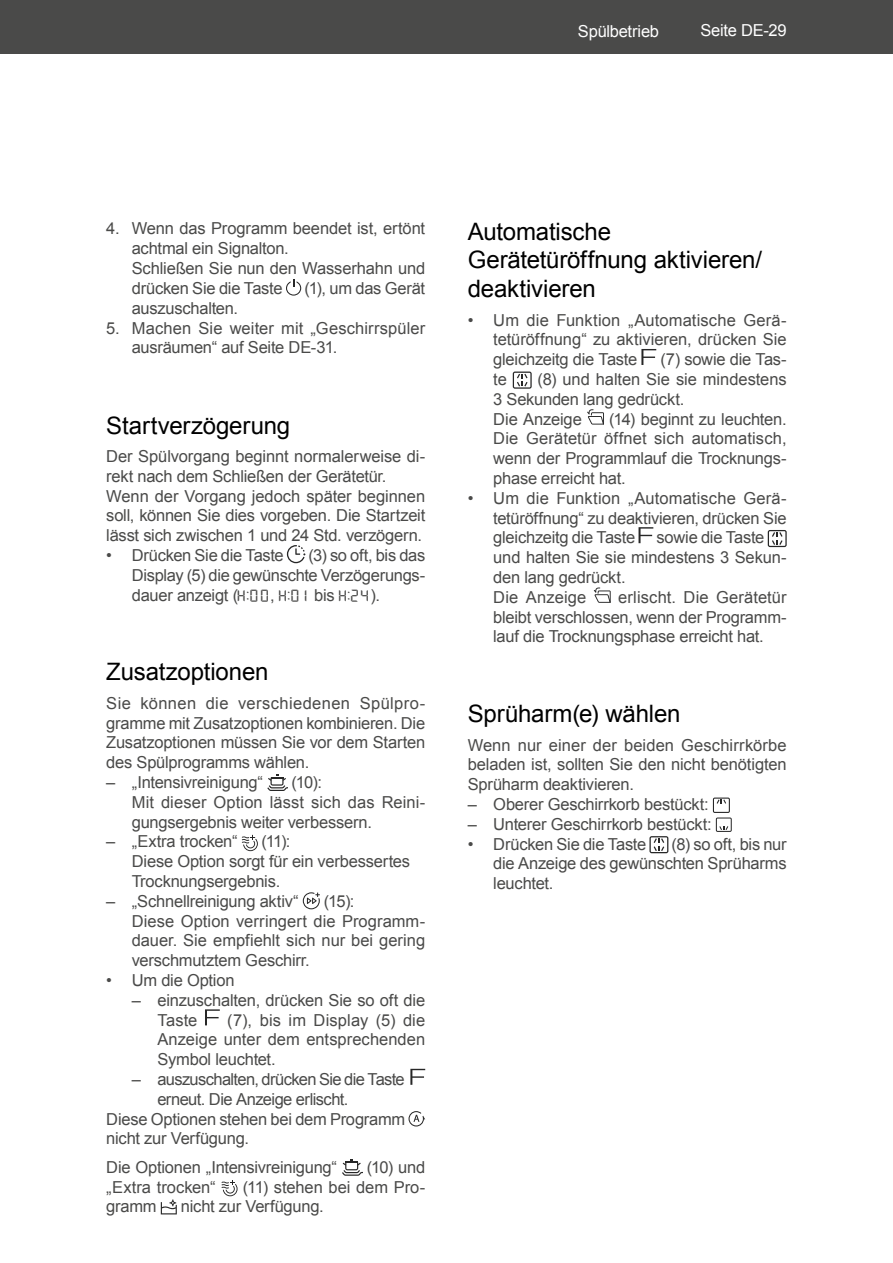
<style>
.page{position:relative;width:893px;height:1263px;background:#fff}
.page>*{position:absolute;margin:0;border:0;box-sizing:border-box;transform-origin:0 0}
.t1{font:24px/28.8px "Arial";letter-spacing:-.005em;color:#000}
.t2{font:16.5px/19.8px "Arial";letter-spacing:-.015em;color:#4a4a49;text-align:justify}
.t3{font:16.5px/19.8px "Arial";letter-spacing:.005em;color:#4a4a49}
.t4{font:16.5px "Arial";letter-spacing:-.04em;color:#4a4a49}
.t5{font:16.5px "Arial";letter-spacing:-.035em;color:#4a4a49}
.t6{font:16.5px "Arial";letter-spacing:-.015em;color:#fff}
.s1{font-family:"AF LED7 Seg 3";font-size:18.15px}
</style>
<div class="page">
<div style="left:0;top:0;width:893px;height:54px;background:#4a4a49"></div>
<svg style="left:286px;top:280px;width:15px;height:16px"></svg>
<svg style="left:287px;top:545px;width:18px;height:18px"></svg>
<svg style="left:267px;top:775px;width:20px;height:16px"></svg>
<svg style="left:242px;top:835px;width:15px;height:16px"></svg>
<svg style="left:303px;top:892px;width:17px;height:17px"></svg>
<svg style="left:205px;top:1009px;width:15px;height:16px"></svg>
<svg style="left:410px;top:1069px;width:15px;height:16px"></svg>
<svg style="left:408px;top:1111px;width:17px;height:15px"></svg>
<svg style="left:342px;top:1159px;width:20px;height:17px"></svg>
<svg style="left:221px;top:1180px;width:16px;height:16px"></svg>
<svg style="left:161px;top:1199px;width:16px;height:15px"></svg>
<svg style="left:641px;top:349px;width:15px;height:16px"></svg>
<svg style="left:513px;top:372px;width:19px;height:17px"></svg>
<svg style="left:587px;top:409px;width:17px;height:16px"></svg>
<svg style="left:638px;top:527px;width:15px;height:16px"></svg>
<svg style="left:768px;top:530px;width:19px;height:17px"></svg>
<svg style="left:594px;top:587px;width:17px;height:16px"></svg>
<svg style="left:713px;top:797px;width:19px;height:35px"></svg>
<svg style="left:649px;top:836px;width:19px;height:17px"></svg>
<p class="t6" style="left:578px;top:21px;width:83px">Spülbetrieb</p>
<p class="t6" style="left:700px;top:20px;width:88px">Seite DE-29</p>
<p class="t2" style="left:132px;top:219px;width:295px;text-align:left;text-indent:-26px">4. Wenn das Programm beendet ist, ertönt achtmal ein Signalton.<br>Schließen Sie nun den Wasserhahn und drücken Sie die Taste</p>
<p class="t2" style="left:305px;top:278px;width:122px">(1), um das Gerät</p>
<p class="t2" style="left:132px;top:298px;width:108px">auszuschalten.</p>
<p class="t3" style="left:132px;top:318px;width:295px;text-indent:-26px">5. Machen Sie weiter mit „Geschirrspüler ausräumen“ auf Seite DE-31.</p>
<h1 class="t1" style="left:106px;top:411px;width:185px">Startverzögerung</h1>
<p class="t2" style="left:106px;top:446px;width:320px;text-align:left">Der Spülvorgang beginnt normalerweise di&shy;rekt nach dem Schließen der Gerätetür.<br>Wenn der Vorgang jedoch später beginnen soll, können Sie dies vorgeben. Die Startzeit lässt sich zwischen 1 und 24 Std. verzögern.</p>
<p class="t2" style="left:106px;top:545px;width:179px">• Drücken Sie die Taste</p>
<p class="t2" style="left:132px;top:545px;width:295px;text-indent:177px">(3) so oft, bis das Display (5) die gewünschte Verzögerungs&shy;dauer anzeigt (<span class="s1">H:00</span>, <span class="s1">H:01</span> bis <span class="s1">H:24</span>).</p>
<h1 class="t1" style="left:106px;top:658px;width:164px">Zusatzoptionen</h1>
<p class="t2" style="left:106px;top:693px;width:320px">Sie können die verschiedenen Spülpro&shy;gramme mit Zusatzoptionen kombinieren. Die Zusatzoptionen müssen Sie vor dem Starten des Spülprogramms wählen.</p>
<p class="t2" style="left:106px;top:772px;width:158px">– „Intensivreinigung“</p>
<p class="t2" style="left:132px;top:772px;width:295px;text-align:left;text-indent:160px">(10):<br>Mit dieser Option lässt sich das Reini&shy;gungsergebnis weiter verbessern.</p>
<p class="t2" style="left:106px;top:832px;width:133px">– „Extra trocken“</p>
<p class="t2" style="left:132px;top:832px;width:280px;text-align:left;text-indent:130px">(11):<br>Diese Option sorgt für ein verbessertes<br>Trocknungsergebnis.</p>
<p class="t2" style="left:106px;top:891px;width:194px">– „Schnellreinigung aktiv“</p>
<p class="t2" style="left:132px;top:891px;width:295px;text-align:left;text-indent:192px">(15):<br>Diese Option verringert die Programm&shy;dauer. Sie empfiehlt sich nur bei gering verschmutztem Geschirr.</p>
<p class="t2" style="left:106px;top:970px;width:130px">• Um die Option</p>
<p class="t2" style="left:157px;top:990px;width:269px;text-indent:-26px">– einzuschalten, drücken Sie so oft die<br>Taste</p>
<p class="t2" style="left:157px;top:1010px;width:269px;text-indent:70px">(7), bis im Display (5) die Anzeige unter dem entsprechenden Symbol leuchtet.</p>
<p class="t4" style="left:132px;top:1068px;width:274px">– auszuschalten, drücken Sie die Taste</p>
<p class="t5" style="left:157px;top:1088px;width:193px">erneut. Die Anzeige erlischt.</p>
<p class="t2" style="left:106px;top:1109px;width:300px">Diese Optionen stehen bei dem Programm</p>
<p class="t2" style="left:106px;top:1129px;width:144px">nicht zur Verfügung.</p>
<p class="t2" style="left:106px;top:1157px;width:232px">Die Optionen „Intensivreinigung“</p>
<p class="t2" style="left:367px;top:1157px;width:60px">(10) und</p>
<p class="t2" style="left:106px;top:1177px;width:111px">„Extra trocken“</p>
<p class="t2" style="left:243px;top:1177px;width:184px">(11) stehen bei dem Pro-</p>
<p class="t2" style="left:106px;top:1197px;width:52px">gramm</p>
<p class="t2" style="left:181px;top:1197px;width:144px">nicht zur Verfügung.</p>
<h1 class="t1" style="left:468px;top:217px;width:296px">Automatische<br>Gerätetüröffnung aktivieren/ deaktivieren</h1>
<p class="t2" style="left:493px;top:310px;width:295px;text-indent:-26px">• Um die Funktion „Automatische Gerä&shy;tetüröffnung“ zu aktivieren, drücken Sie gleichzeitg die Taste</p>
<p class="t2" style="left:660px;top:350px;width:128px">(7) sowie die Tas-</p>
<p class="t2" style="left:493px;top:369px;width:295px;text-align:left;text-indent:44px">(8) und halten Sie sie mindestens<br>3 Sekunden lang gedrückt.<br>Die Anzeige</p>
<p class="t2" style="left:493px;top:369px;width:15px">te</p>
<p class="t2" style="left:493px;top:409px;width:295px;text-indent:116px">(14) beginnt zu leuchten.<br>Die Gerätetür öffnet sich automatisch, wenn der Programmlauf die Trocknungs&shy;phase erreicht hat.</p>
<p class="t2" style="left:493px;top:488px;width:295px;text-indent:-26px">• Um die Funktion „Automatische Gerä&shy;tetüröffnung“ zu deaktivieren, drücken Sie gleichzeitg die Taste</p>
<p class="t2" style="left:493px;top:528px;width:295px;text-align:left;text-indent:163px">sowie die Taste und halten Sie sie mindestens 3 Sekun&shy;den lang gedrückt.<br>Die Anzeige</p>
<p class="t2" style="left:493px;top:587px;width:295px;text-indent:125px">erlischt. Die Gerätetür bleibt verschlossen, wenn der Programm&shy;lauf die Trocknungsphase erreicht hat.</p>
<h1 class="t1" style="left:468px;top:700px;width:214px">Sprüharm(e) wählen</h1>
<p class="t2" style="left:468px;top:735px;width:320px">Wenn nur einer der beiden Geschirrkörbe beladen ist, sollten Sie den nicht benötigten Sprüharm deaktivieren.</p>
<p class="t2" style="left:468px;top:794px;width:242px">– Oberer Geschirrkorb bestückt:</p>
<p class="t2" style="left:468px;top:814px;width:245px">– Unterer Geschirrkorb bestückt:</p>
<p class="t2" style="left:468px;top:834px;width:180px">• Drücken Sie die Taste</p>
<p class="t2" style="left:493px;top:834px;width:295px;text-indent:178px">(8) so oft, bis nur die Anzeige des gewünschten Sprüharms leuchtet.</p>
</div>
